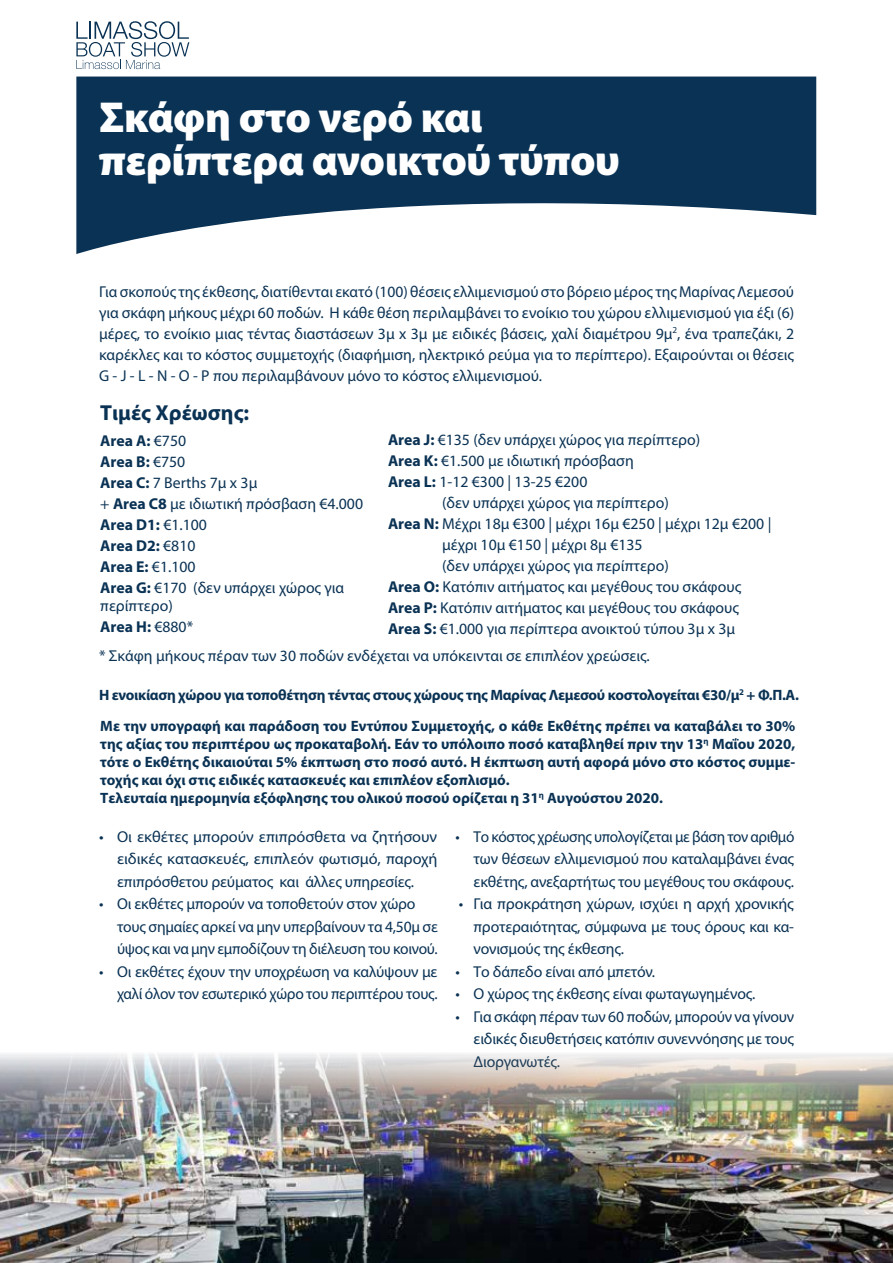
<style>
.page{position:relative;width:893px;height:1263px;background:#fff}
.page>*{position:absolute;margin:0;border:0;box-sizing:border-box;transform-origin:0 0}
.t1{font:900 43.5px/43.5px "Myriad Pro";letter-spacing:-.01em;color:#fff}
.t2{font:700 21.75px "Myriad Pro";color:#0a3254}
.t3{font:15.75px/21px "Myriad Pro";letter-spacing:-.01em;color:#0a3254;text-align:justify}
.t4{font:700 15px/18px "Myriad Pro";color:#0a3254}
.t5{font:700 15px "Myriad Pro";letter-spacing:-.02em;color:#0a3254}
.s1{font-weight:700}
</style>
<div class="page">
<svg style="left:76px;top:77px;width:740px;height:177px;fill:#0a3254"></svg>
<svg style="left:76px;top:21px;width:113px;height:48px"></svg>
<img style="left:0;top:1054px;width:893px;height:209px">
<h1 class="t1" style="left:99px;top:94px;width:523px">Σκάφη στο νερό και περίπτερα ανοικτού τύπου</h1>
<p class="t3" style="left:99px;top:281px;width:697px">Για σκοπούς της έκθεσης, διατίθενται εκατό (100) θέσεις ελλιμενισμού στο βόρειο μέρος της ΜαρίναςΛεμεσού για σκάφη μήκους μέχρι 60 ποδών. Η κάθε θέση περιλαμβάνει το ενοίκιο του χώρου ελλιμενισμού για έξι (6) μέρες, το ενοίκιο μιας τέντας διαστάσεων 3μ x 3μ με ειδικές βάσεις, χαλί διαμέτρου 9μ<sup>2</sup>, ένα τραπεζάκι, 2 καρέκλες και το κόστος συμμετοχής (διαφήμιση, ηλεκτρικό ρεύμα για το περίπτερο). Εξαιρούνται οι θέσεις G - J - L - N - O - P που περιλαμβάνουν μόνο το κόστος ελλιμενισμού.</p>
<h2 class="t2" style="left:100px;top:399px;width:150px">Τιμές Χρέωσης:</h2>
<p class="t3" style="left:100px;top:430px;width:264px;text-align:left"><span class="s1">Αrea A:</span> €750<br><span class="s1">Αrea B:</span> €750<br><span class="s1">Αrea C:</span> 7 Berths 7μ x 3μ<br>+ <span class="s1">Αrea C8</span> με ιδιωτική πρόσβαση €4.000<br><span class="s1">Αrea D1:</span> €1.100<br><span class="s1">Αrea D2:</span> €810<br><span class="s1">Αrea E:</span> €1.100<br><span class="s1">Αrea G:</span> €170 (δεν υπάρχει χώρος για</p>
<p class="t3" style="left:100px;top:595px;width:94px">περίπτερο)<br><span class="s1">Αrea H:</span> €880*</p>
<p class="t3" style="left:388px;top:429px;width:314px"><span class="s1">Αrea J:</span> €135 (δεν υπάρχει χώρος για περίπτερο)</p>
<p class="t3" style="left:388px;top:450px;width:247px"><span class="s1">Αrea K:</span> €1.500 με ιδιωτική πρόσβαση</p>
<p class="t3" style="left:388px;top:471px;width:201px"><span class="s1">Αrea L:</span> 1-12 €300 | 13-25 €200</p>
<p class="t3" style="left:442px;top:492px;width:228px">(δεν υπάρχει χώρος για περίπτερο)</p>
<p class="t3" style="left:388px;top:513px;width:385px"><span class="s1">Αrea N:</span> Μέχρι 18μ €300 | μέχρι 16μ €250 | μέχρι 12μ €200 |</p>
<p class="t3" style="left:442px;top:534px;width:202px">μέχρι 10μ €150 | μέχρι 8μ €135</p>
<p class="t3" style="left:442px;top:555px;width:228px">(δεν υπάρχει χώρος για περίπτερο)</p>
<p class="t3" style="left:388px;top:576px;width:355px"><span class="s1">Αrea O:</span> Κατόπιν αιτήματος και μεγέθους του σκάφους</p>
<p class="t3" style="left:388px;top:597px;width:352px"><span class="s1">Αrea P:</span> Κατόπιν αιτήματος και μεγέθους του σκάφους</p>
<p class="t3" style="left:388px;top:618px;width:349px"><span class="s1">Αrea S:</span> €1.000 για περίπτερα ανοικτού τύπου 3μ x 3μ</p>
<p class="t3" style="left:99px;top:645px;width:552px">* Σκάφη μήκους πέραν των 30 ποδών ενδέχεται να υπόκεινται σε επιπλέον χρεώσεις.</p>
<p class="t5" style="left:99px;top:685px;width:701px">Η ενοικίαση χώρου για τοποθέτηση τέντας στους χώρους της Μαρίνας Λεμεσού κοστολογείται €30/μ<sup>2</sup> + Φ.Π.Α.</p>
<p class="t4" style="left:100px;top:716px;width:697px">Με την υπογραφή και παράδοση του Εντύπου Συμμετοχής, ο κάθε Εκθέτης πρέπει να καταβάλει το 30% της αξίας του περιπτέρου ως προκαταβολή. Εάν το υπόλοιπο ποσό καταβληθεί πριν την 13<sup>η</sup> Μαΐου 2020, τότε ο Εκθέτης δικαιούται 5% έκπτωση στο ποσό αυτό. Η έκπτωση αυτή αφορά μόνο στο κόστος συμμε&shy;τοχής και όχι στις ειδικές κατασκευές και επιπλέον εξοπλισμό.<br>Τελευταία ημερομηνία εξόφλησης του ολικού ποσού ορίζεται η 31<sup>η</sup> Αυγούστου 2020.</p>
<p class="t3" style="left:117px;top:825px;width:322px;line-height:22.5px;text-indent:-18px">• Οι εκθέτες μπορούν επιπρόσθετα να ζητήσουν ειδικές κατασκευές, επιπλεόν φωτισμό, παροχή επιπρόσθετου ρεύματος και άλλες υπηρεσίες.</p>
<p class="t3" style="left:117px;top:892px;width:322px;line-height:22.5px;text-align:left;text-indent:-18px">• Οι εκθέτες μπορούν να τοποθετούν στον χώρο τους σημαίες αρκεί να μην υπερβαίνουν τα 4,50μ σε ύψος και να μην εμποδίζουν τη διέλευση του κοινού.</p>
<p class="t3" style="left:99px;top:960px;width:340px;line-height:22.5px;text-align:right">• Οι εκθέτες έχουν την υποχρέωση να καλύψουν με χαλί όλον τον εσωτερικό χώρο του περιπτέρου τους.</p>
<p class="t3" style="left:474px;top:825px;width:322px;line-height:22.5px;text-indent:-18px">• Το κόστος χρέωσης υπολογίζεται με βάση τον αριθμό των θέσεων ελλιμενισμού που καταλαμβάνει ένας εκθέτης, ανεξαρτήτως του μεγέθους του σκάφους.</p>
<p class="t3" style="left:474px;top:892px;width:322px;line-height:22.5px;text-indent:-15px">• Για προκράτηση χώρων, ισχύει η αρχή χρονικής προτεραιότητας, σύμφωνα με τους όρους και κα&shy;νονισμούς της έκθεσης.</p>
<p class="t3" style="left:456px;top:960px;width:201px">• Το δάπεδο είναι από μπετόν.</p>
<p class="t3" style="left:456px;top:983px;width:301px">• Ο χώρος της έκθεσης είναι φωταγωγημένος.</p>
<p class="t3" style="left:474px;top:1005px;width:322px;line-height:22.5px;text-indent:-18px">• Για σκάφη πέραν των 60 ποδών, μπορούν να γίνουν ειδικές διευθετήσεις κατόπιν συνεννόησης με τους Διοργανωτές.</p>
</div>
